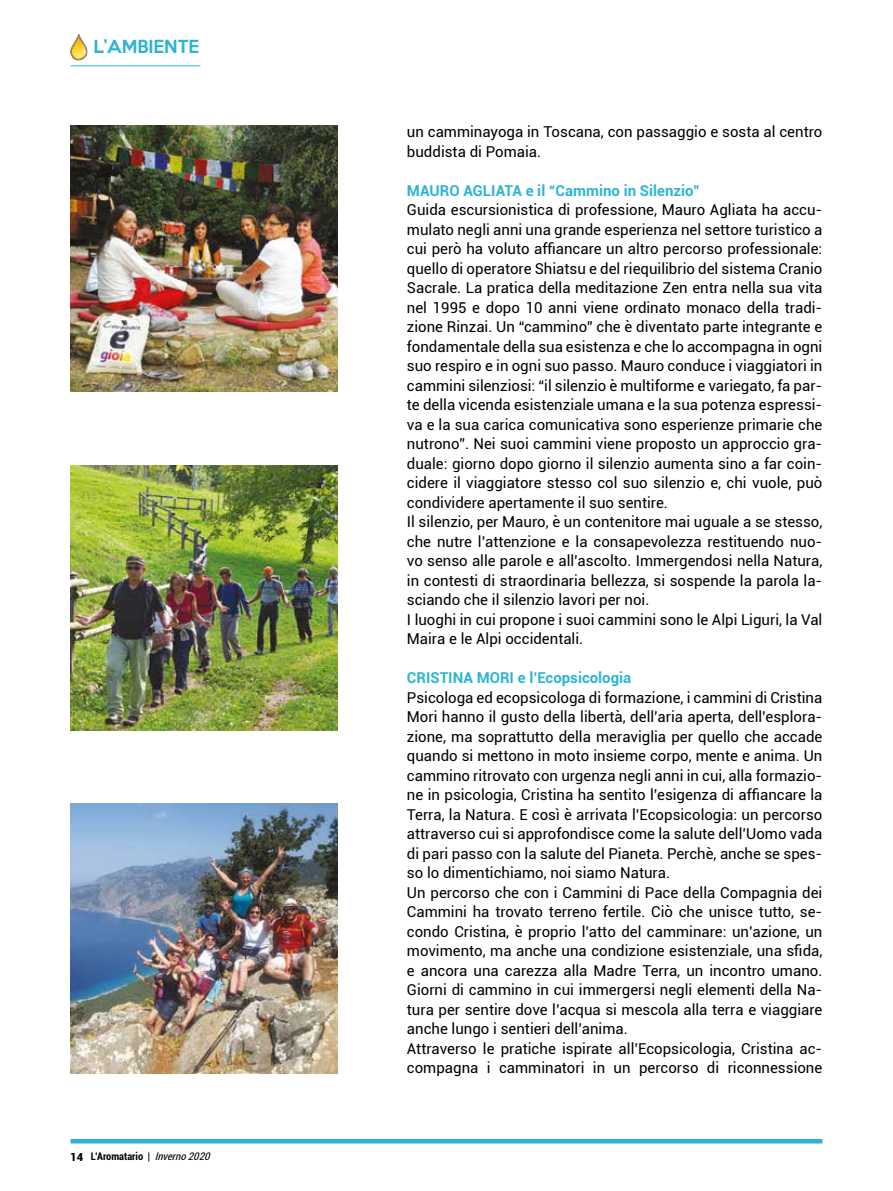
<style>
.page{position:relative;width:893px;height:1191px;background:#fff}
.page>*{position:absolute;margin:0;border:0;box-sizing:border-box;transform-origin:0 0}
.t1{font:500 16.5px "Keep Calm";color:#2eb4d3}
.t2{font:15px/19.5px "Roboto";color:#000}
.t3{font:700 15px "Roboto";color:#2eb4d3}
.t4{font:700 condensed 10.5px "Roboto";color:#000}
.s1{font-weight:900;font-stretch:normal;font-size:11.1px}
.s2{font-weight:400}
.s3{font-weight:400;font-style:italic}
</style>
<div class="page">
<hr style="left:71px;top:1139px;width:751px;height:4px;background:#2eb4d3">
<img style="left:71px;top:803px;width:266px;height:270px">
<img style="left:71px;top:126px;width:266px;height:266px">
<img style="left:71px;top:465px;width:266px;height:265px">
<hr style="left:71px;top:65px;width:129px;height:1px;background:#2eb4d3">
<svg style="left:70px;top:35px;width:18px;height:26px"></svg>
<hr style="left:892px;top:616px;width:1px;height:575px;background:#ededed">
<p class="t1" style="left:93px;top:32px;width:107px">L’AMBIENTE</p>
<p class="t4" style="left:70px;top:1149px;width:144px"><span class="s1">14</span> L’Aromatario <span class="s2">|</span> <span class="s3">Inverno2020</span></p>
<p class="t2" style="left:407px;top:121px;width:417px">un camminayoga in Toscana, con passaggio e sosta al centro buddista di Pomaia.</p>
<p class="t3" style="left:407px;top:180px;width:295px">MAURO AGLIATA e il “Cammino in Silenzio”</p>
<p class="t2" style="left:407px;top:199px;width:417px">Guida escursionistica di professione, Mauro Agliata ha accu&shy;mulato negli anni una grande esperienza nel settore turistico a cui però ha voluto affiancare un altro percorso professionale: quello di operatore Shiatsu e del riequilibrio del sistema Cranio Sacrale. La pratica della meditazione Zen entra nella sua vita nel 1995 e dopo 10 anni viene ordinato monaco della tradi&shy;zione Rinzai. Un “cammino” che è diventato parte integrante e fondamentale della sua esistenza e che lo accompagna in ogni suo respiro e in ogni suo passo. Mauro conduce i viaggiatori in cammini silenziosi: “il silenzio è multiforme e variegato, fa par&shy;te della vicenda esistenziale umana e la sua potenza espressi&shy;va e la sua carica comunicativa sono esperienze primarie che nutrono”. Nei suoi cammini viene proposto un approccio gra&shy;duale: giorno dopo giorno il silenzio aumenta sino a far coin&shy;cidere il viaggiatore stesso col suo silenzio e, chi vuole, può condividere apertamente il suo sentire.<br>Il silenzio, per Mauro, è un contenitore mai uguale a se stesso, che nutre l’attenzione e la consapevolezza restituendo nuo&shy;vo senso alle parole e all’ascolto. Immergendosi nella Natura, in contesti di straordinaria bellezza, si sospende la parola la&shy;sciando che il silenzio lavori per noi.<br>I luoghi in cui propone i suoi cammini sono le Alpi Liguri, la Val Maira e le Alpi occidentali.</p>
<p class="t3" style="left:407px;top:667px;width:226px">CRISTINA MORI e l’Ecopsicologia</p>
<p class="t2" style="left:407px;top:687px;width:417px">Psicologa ed ecopsicologa di formazione, i cammini di Cristina Mori hanno il gusto della libertà, dell’aria aperta, dell’esplora&shy;zione, ma soprattutto della meraviglia per quello che accade quando si mettono in moto insieme corpo, mente e anima. Un cammino ritrovato con urgenza negli anni in cui, alla formazio&shy;ne in psicologia, Cristina ha sentito l’esigenza di affiancare la Terra, la Natura. E così è arrivata l’Ecopsicologia: un percorso attraverso cui si approfondisce come la salute dell’Uomo vada di pari passo con la salute del Pianeta. Perchè, anche se spes&shy;so lo dimentichiamo, noi siamo Natura.<br>Un percorso che con i Cammini di Pace della Compagnia dei Cammini ha trovato terreno fertile. Ciò che unisce tutto, se&shy;condo Cristina, è proprio l’atto del camminare: un’azione, un movimento, ma anche una condizione esistenziale, una sfida, e ancora una carezza alla Madre Terra, un incontro umano.<br>Giorni di cammino in cui immergersi negli elementi della Na&shy;tura per sentire dove l’acqua si mescola alla terra e viaggiare anche lungo i sentieri dell’anima.<br>Attraverso le pratiche ispirate all’Ecopsicologia, Cristina ac&shy;compagna i camminatori in un percorso di riconnessione</p>
</div>
